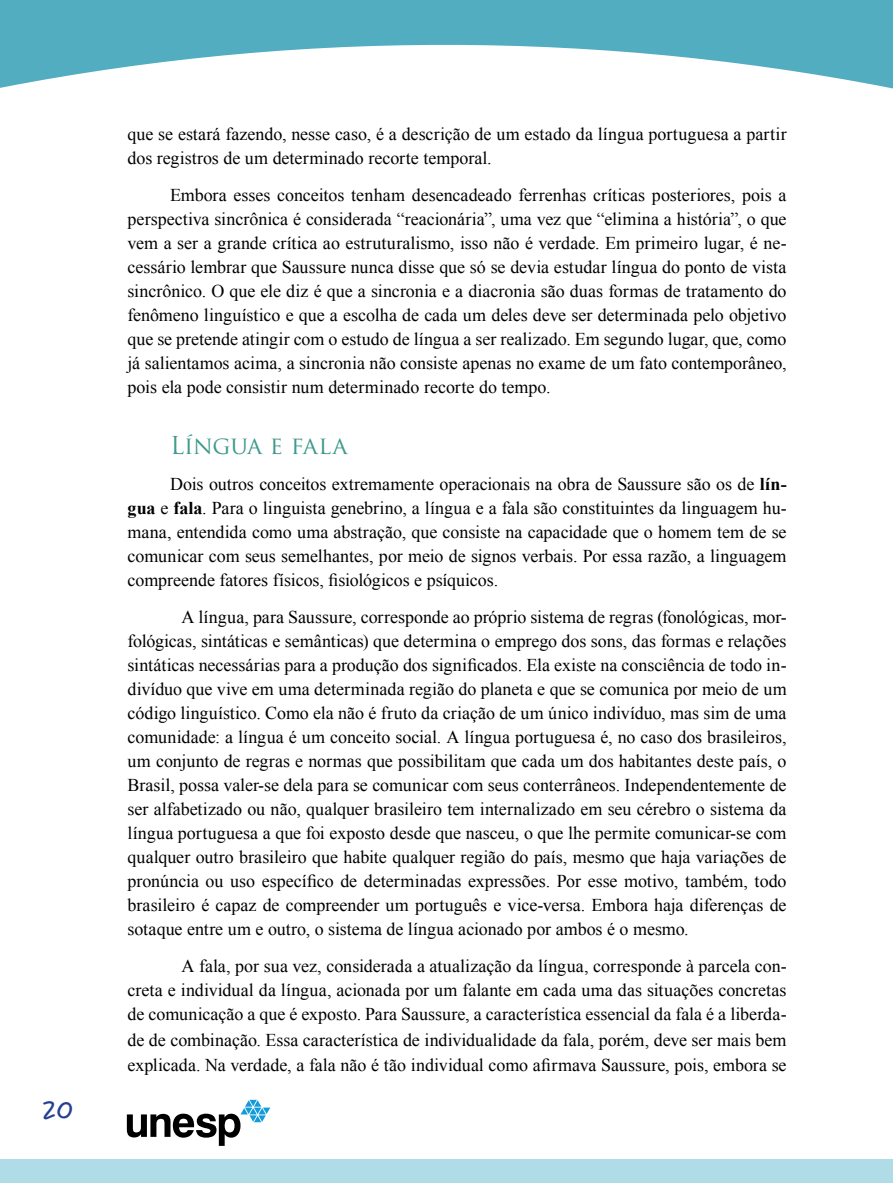
<style>
.page{position:relative;width:893px;height:1183px;background:#fff}
.page>*{position:absolute;margin:0;border:0;box-sizing:border-box;transform-origin:0 0}
.t1{font:700 30px "Bruno JB Std";color:#25408f}
.t2{font:24px "Trajan Pro";letter-spacing:-.015em;color:#3f998c}
.t3{font:18px/24px "Times New Roman";color:#000;text-align:justify}
.s1{font-weight:700}
</style>
<div class="page">
<svg style="left:0;top:0;width:893px;height:89px;fill:#52adc0"></svg>
<div style="left:0;top:1158px;width:893px;height:24px;background:#b0dce7"></div>
<svg style="left:127px;top:1099px;width:143px;height:46px"></svg>
<h1 class="t1" style="left:43px;top:1089px;width:32px">20</h1>
<p class="t3" style="left:128px;top:122px;width:661px">que se estará fazendo, nesse caso, é a descrição de um estado da língua portuguesa a partir dos registros de um determinado recorte temporal.</p>
<p class="t3" style="left:128px;top:182px;width:661px;text-indent:43px">Embora esses conceitos tenham desencadeado ferrenhas críticas posteriores, pois a perspectiva sincrônica é considerada “reacionária”, uma vez que “elimina a história”, o que vem a ser a grande crítica ao estruturalismo, isso não é verdade. Em primeiro lugar, é ne&shy;cessário lembrar que Saussure nunca disse que só se devia estudar língua do ponto de vista sincrônico. O que ele diz é que a sincronia e a diacronia são duas formas de tratamento do fenômeno linguístico e que a escolha de cada um deles deve ser determinada pelo objetivo que se pretende atingir com o estudo de língua a ser realizado. Em segundo lugar, que, como já salientamos acima, a sincronia não consiste apenas no exame de um fato contemporâneo, pois ela pode consistir num determinado recorte do tempo.</p>
<h2 class="t2" style="left:170px;top:429px;width:179px">Língua e fala</h2>
<p class="t3" style="left:128px;top:472px;width:661px;text-indent:43px">Dois outros conceitos extremamente operacionais na obra de Saussure são os de <span class="s1">lín&shy;gua</span> e <span class="s1">fala</span>. Para o linguista genebrino, a língua e a fala são constituintes da linguagem hu&shy;mana, entendida como uma abstração, que consiste na capacidade que o homem tem de se comunicar com seus semelhantes, por meio de signos verbais. Por essa razão, a linguagem compreende fatores físicos, fisiológicos e psíquicos.</p>
<p class="t3" style="left:128px;top:604px;width:661px;text-indent:54px">A língua, para Saussure, corresponde ao próprio sistema de regras (fonológicas, mor&shy;fológicas, sintáticas e semânticas) que determina o emprego dos sons, das formas e relações sintáticas necessárias para a produção dos significados. Ela existe na consciência de todo in&shy;divíduo que vive em uma determinada região do planeta e que se comunica por meio de um código linguístico. Como ela não é fruto da criação de um único indivíduo, mas sim de uma comunidade: a língua é um conceito social. A língua portuguesa é, no caso dos brasileiros, um conjunto de regras e normas que possibilitam que cada um dos habitantes deste país, o Brasil, possa valer-se dela para se comunicar com seus conterrâneos. Independentemente de ser alfabetizado ou não, qualquer brasileiro tem internalizado em seu cérebro o sistema da língua portuguesa a que foi exposto desde que nasceu, o que lhe permite comunicar-se com qualquer outro brasileiro que habite qualquer região do país, mesmo que haja variações de pronúncia ou uso específico de determinadas expressões. Por esse motivo, também, todo brasileiro é capaz de compreender um português e vice-versa. Embora haja diferenças de sotaque entre um e outro, o sistema de língua acionado por ambos é o mesmo.</p>
<p class="t3" style="left:128px;top:953px;width:661px;line-height:24.8px;text-indent:54px">A fala, por sua vez, considerada a atualização da língua, corresponde à parcela con&shy;creta e individual da língua, acionada por um falante em cada uma das situações concretas de comunicação a que é exposto. Para Saussure, a característica essencial da fala é a liberda&shy;de de combinação. Essa característica de individualidade da fala, porém, deve ser mais bem explicada. Na verdade, a fala não é tão individual como afirmava Saussure, pois, embora se</p>
</div>
